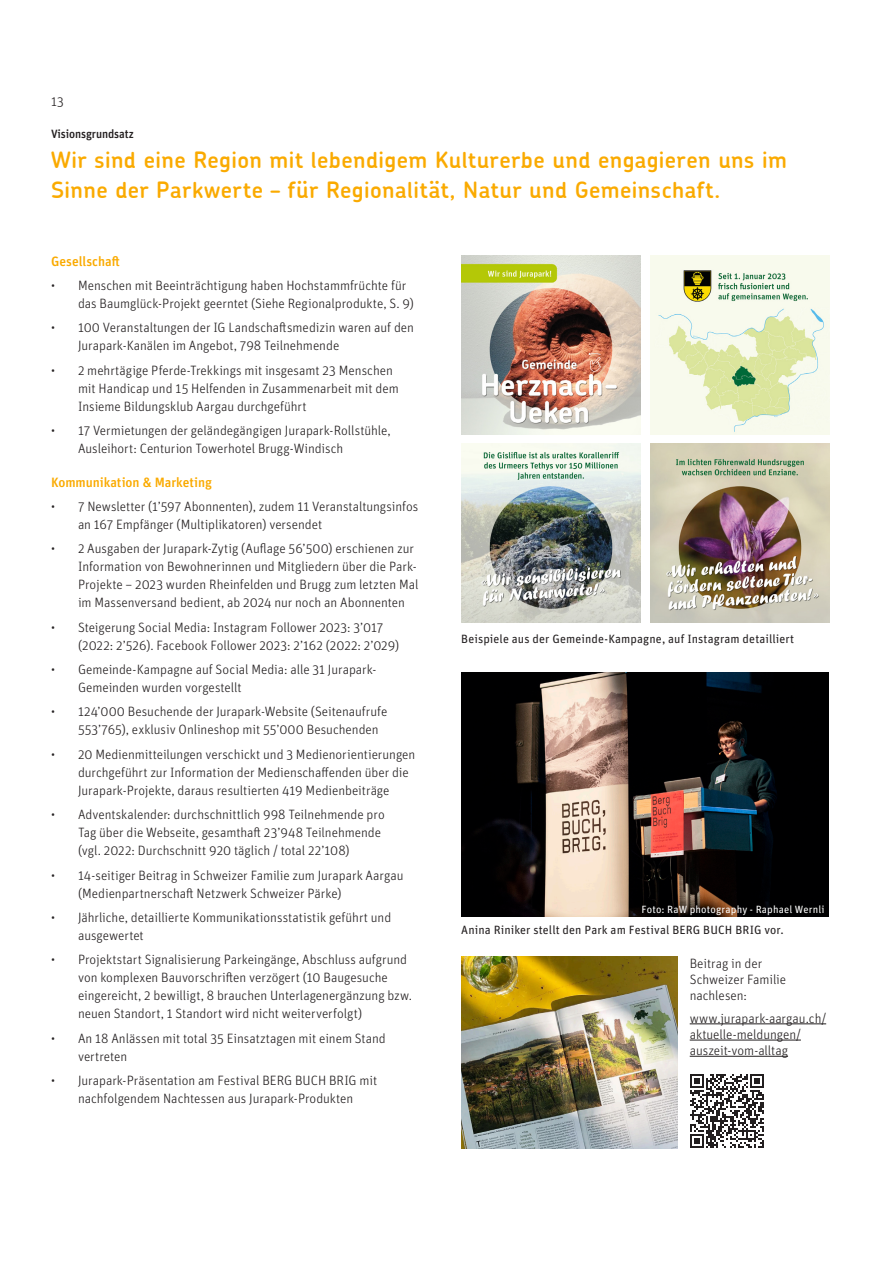
<style>
.page{position:relative;width:893px;height:1263px;background:#fff}
.page>*{position:absolute;margin:0;border:0;box-sizing:border-box;transform-origin:0 0}
._01_TITEL_INHALT_Chevin{font:600 22.5px/30px "Chevin";letter-spacing:.02em;color:#faaa00}
._01_LAUFTEXT_Unit{font:300 13.5px/18px "Unit OT";letter-spacing:-.005em;color:#231f20}
._00_RÜCKSEITE_Unit{font:500 13.5px "Unit OT";letter-spacing:-.005em;color:#faaa00}
._01_LEAD2_UnitSLab{font:12px "Unit OT";letter-spacing:.01em;color:#231f20}
._01_TITEL_INHALT_Chevin-2{font:500 12px "Unit OT";letter-spacing:-.005em;color:#231f20}
._01_LEAD2_UnitSLab-2{font:10.5px "Unit OT";letter-spacing:.015em;color:#fff}
</style>
<div class="page">
<img style="left:461px;top:255px;width:179px;height:179px">
<img style="left:650px;top:255px;width:179px;height:179px">
<img style="left:462px;top:443px;width:178px;height:179px">
<img style="left:650px;top:443px;width:179px;height:179px">
<img style="left:461px;top:672px;width:368px;height:245px">
<hr style="left:690px;top:1023px;width:136px;height:1px;background:#231f20">
<hr style="left:690px;top:1040px;width:111px;height:1px;background:#231f20">
<hr style="left:690px;top:1056px;width:98px;height:1px;background:#231f20">
<img style="left:462px;top:957px;width:215px;height:191px">
<svg style="left:690px;top:1074px;width:74px;height:74px"></svg>
<p class="_01_LAUFTEXT_Unit" style="left:51px;top:93px;width:14px">13</p>
<p class="_01_TITEL_INHALT_Chevin-2" style="left:51px;top:126px;width:84px">Visionsgrundsatz</p>
<p class="_01_TITEL_INHALT_Chevin" style="left:51px;top:145px;width:737px">Wir sind eine Region mit lebendigem Kulturerbe und engagieren uns im<br>Sinne der Parkwerte – für Regionalität, Natur und Gemeinschaft.</p>
<p class="_00_RÜCKSEITE_Unit" style="left:51px;top:252px;width:70px">Gesellschaft</p>
<p class="_01_LAUFTEXT_Unit" style="left:78px;top:276px;width:337px;text-indent:-27px">• Menschen mit Beeinträchtigung haben Hochstammfrüchte für das Baumglück-Projekt geerntet (Siehe Regionalprodukte, S. 9)</p>
<p class="_01_LAUFTEXT_Unit" style="left:78px;top:319px;width:338px;text-indent:-27px">• 100 Veranstaltungen der IG Landschaftsmedizin waren auf den<br>Jurapark-Kanälen im Angebot, 798 Teilnehmende</p>
<p class="_01_LAUFTEXT_Unit" style="left:78px;top:361px;width:322px;text-indent:-27px">• 2 mehrtägige Pferde-Trekkings mit insgesamt 23 Menschen mit Handicap und 15 Helfenden in Zusammenarbeit mit dem<br>Insieme Bildungsklub Aargau durchgeführt</p>
<p class="_01_LAUFTEXT_Unit" style="left:78px;top:422px;width:314px;text-indent:-27px">• 17 Vermietungen der geländegängigen Jurapark-Rollstühle,<br>Ausleihort: Centurion Towerhotel Brugg-Windisch</p>
<p class="_00_RÜCKSEITE_Unit" style="left:51px;top:473px;width:162px">Kommunikation &amp; Marketing</p>
<p class="_01_LAUFTEXT_Unit" style="left:78px;top:497px;width:342px;text-indent:-27px">• 7 Newsletter (1’597 Abonnenten), zudem 11 Veranstaltungsinfos an 167 Empfänger (Multiplikatoren) versendet</p>
<p class="_01_LAUFTEXT_Unit" style="left:78px;top:540px;width:342px;text-indent:-27px">• 2 Ausgaben der Jurapark-Zytig (Auflage 56’500) erschienen zur Information von Bewohnerinnen und Mitgliedern über die Park-Projekte – 2023 wurden Rheinfelden und Brugg zum letzten Mal im Massenversand bedient, ab 2024 nur noch an Abonnenten</p>
<p class="_01_LAUFTEXT_Unit" style="left:78px;top:618px;width:323px;text-indent:-27px">• Steigerung Social Media: Instagram Follower 2023: 3’017 (2022: 2’526). Facebook Follower 2023: 2’162 (2022: 2’029)</p>
<p class="_01_LAUFTEXT_Unit" style="left:78px;top:660px;width:300px;text-indent:-27px">• Gemeinde-Kampagne auf Social Media: alle 31 Jurapark-<br>Gemeinden wurden vorgestellt</p>
<p class="_01_LAUFTEXT_Unit" style="left:78px;top:703px;width:311px;text-indent:-27px">• 124’000 Besuchende der Jurapark-Website (Seitenaufrufe<br>553’765), exklusiv Onlineshop mit 55’000 Besuchenden</p>
<p class="_01_LAUFTEXT_Unit" style="left:78px;top:745px;width:339px;text-indent:-27px">• 20 Medienmitteilungen verschickt und 3 Medienorientierungen durchgeführt zur Information der Medienschaffenden über die<br>Jurapark-Projekte, daraus resultierten 419 Medienbeiträge</p>
<p class="_01_LAUFTEXT_Unit" style="left:78px;top:806px;width:308px;text-indent:-27px">• Adventskalender: durchschnittlich 998 Teilnehmende pro<br>Tag über die Webseite, gesamthaft 23’948 Teilnehmende (vgl. 2022: Durchschnitt 920 täglich / total 22’108)</p>
<p class="_01_LAUFTEXT_Unit" style="left:78px;top:866px;width:327px;text-indent:-27px">• 14-seitiger Beitrag in Schweizer Familie zum Jurapark Aargau (Medienpartnerschaft Netzwerk Schweizer Pärke)</p>
<p class="_01_LAUFTEXT_Unit" style="left:78px;top:908px;width:315px;text-indent:-27px">• Jährliche, detaillierte Kommunikationsstatistik geführt und ausgewertet</p>
<p class="_01_LAUFTEXT_Unit" style="left:78px;top:951px;width:336px;text-indent:-27px">• Projektstart Signalisierung Parkeingänge, Abschluss aufgrund von komplexen Bauvorschriften verzögert (10 Baugesuche eingereicht, 2 bewilligt, 8 brauchen Unterlagenergänzung bzw. neuen Standort, 1 Standort wird nicht weiterverfolgt)</p>
<p class="_01_LAUFTEXT_Unit" style="left:78px;top:1029px;width:309px;text-indent:-27px">• An 18 Anlässen mit total 35 Einsatztagen mit einem Stand vertreten</p>
<p class="_01_LAUFTEXT_Unit" style="left:51px;top:1071px;width:328px;text-align:center">• Jurapark-Präsentation am Festival BERG BUCH BRIG mit nachfolgendem Nachtessen aus Jurapark-Produkten</p>
<p class="_01_LEAD2_UnitSLab" style="left:461px;top:631px;width:334px">Beispiele aus der Gemeinde-Kampagne, auf Instagram detailliert</p>
<p class="_01_LEAD2_UnitSLab-2" style="left:641px;top:902px;width:184px">Foto: RaW photography - Raphael Wernli</p>
<p class="_01_LEAD2_UnitSLab" style="left:461px;top:923px;width:324px">Anina Riniker stellt den Park am Festival BERG BUCH BRIG vor.</p>
<p class="_01_LAUFTEXT_Unit" style="left:690px;top:955px;width:98px;line-height:16.2px">Beitrag in der<br>Schweizer Familie nachlesen:</p>
<p class="_01_LAUFTEXT_Unit" style="left:690px;top:1010px;width:138px;line-height:16.2px">www.jurapark-aargau.ch/ aktuelle-meldungen/ auszeit-vom-alltag</p>
</div>
